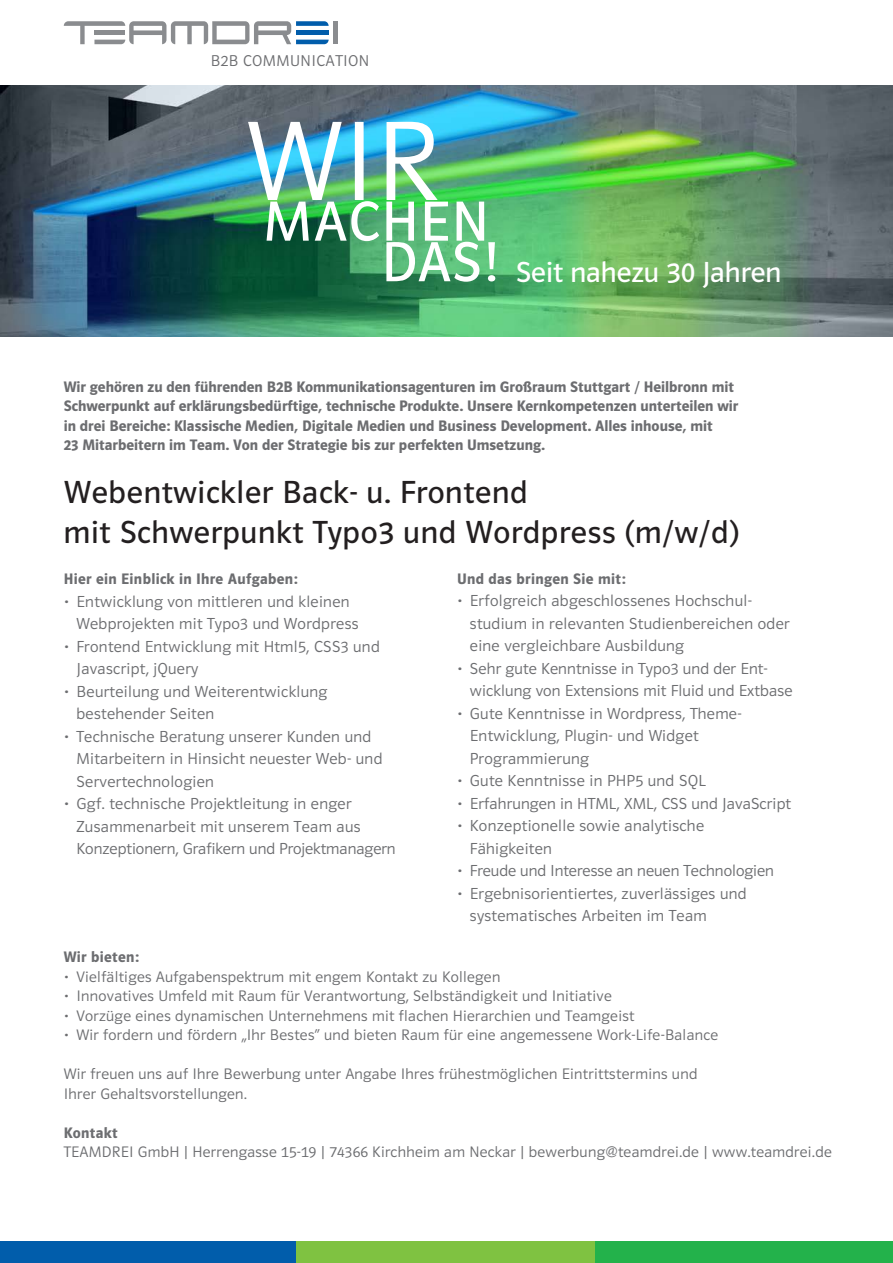
<style>
.page{position:relative;width:893px;height:1263px;background:#fff}
.page>*{position:absolute;margin:0;border:0;box-sizing:border-box;transform-origin:0 0}
.t1{font:33px/39.6px "Polo 22 Buch";letter-spacing:.02em;color:#231f20}
.t2{font:30px "Polo 22 Buch";color:#fff}
.t3{font:16.5px/22.5px "Polo 22 Leicht";letter-spacing:.02em;color:#6c6d70}
.t4{font:16.5px "Polo 22 Leicht";color:#6c6d70}
.t5{font:16.2px "Polo 22 Leicht";letter-spacing:.035em;color:#6c6d70}
.t6{font:15.75px/19.5px "Polo 22 Leicht";letter-spacing:.02em;color:#6c6d70}
.t7{font:15.75px/19.5px "Polo 22 Halbfett";color:#6c6d70}
.t8{font:15.75px "Polo 22 Halbfett";letter-spacing:.02em;color:#6c6d70}
</style>
<div class="page">
<img style="left:0;top:85px;width:893px;height:252px">
<div style="left:333px;top:21px;width:5px;height:23px;background:#8a8c8f"></div>
<svg style="left:64px;top:21px;width:265px;height:23px"></svg>
<div style="left:0;top:1242px;width:296px;height:21px;background:#015dab"></div>
<div style="left:595px;top:1242px;width:298px;height:21px;background:#23b24b"></div>
<div style="left:296px;top:1242px;width:299px;height:21px;background:#7fc241"></div>
<img style="left:248px;top:122px;width:247px;height:160px">
<p class="t5" style="left:211px;top:52px;width:160px">B2B COMMUNICATION</p>
<h2 class="t2" style="left:516px;top:256px;width:267px">Seit nahezu 30 Jahren</h2>
<p class="t7" style="left:64px;top:377px;width:676px">Wir gehören zu den führenden B2B Kommunikationsagenturen im Großraum Stuttgart / Heilbronn mit Schwerpunkt auf erklärungsbedürftige, technische Produkte. Unsere Kernkompetenzen unterteilen wir in drei Bereiche: Klassische Medien, Digitale Medien und Business Development. Alles inhouse, mit<br>23 Mitarbeitern im Team. Von der Strategie bis zur perfekten Umsetzung.</p>
<h1 class="t1" style="left:64px;top:473px;width:677px">Webentwickler Back- u. Frontend<br>mit Schwerpunkt Typo3 und Wordpress (m/w/d)</h1>
<p class="t8" style="left:64px;top:570px;width:236px">Hier ein Einblick in Ihre Aufgaben:</p>
<p class="t3" style="left:77px;top:590px;width:284px;text-indent:-13px">• Entwicklung von mittleren und kleinen<br>Webprojekten mit Typo3 und Wordpress</p>
<p class="t3" style="left:77px;top:635px;width:305px;text-indent:-13px">• Frontend Entwicklung mit Html5, CSS3 und<br>Javascript, jQuery</p>
<p class="t3" style="left:77px;top:680px;width:252px;text-indent:-13px">• Beurteilung und Weiterentwicklung bestehender Seiten</p>
<p class="t3" style="left:77px;top:725px;width:307px;text-indent:-13px">• Technische Beratung unserer Kunden und<br>Mitarbeitern in Hinsicht neuester Web- und<br>Servertechnologien</p>
<p class="t3" style="left:77px;top:793px;width:321px;text-indent:-13px">• Ggf. technische Projektleitung in enger<br>Zusammenarbeit mit unserem Team aus<br>Konzeptionern, Grafikern und Projektmanagern</p>
<p class="t8" style="left:457px;top:570px;width:170px">Und das bringen Sie mit:</p>
<p class="t3" style="left:470px;top:590px;width:321px;text-indent:-13px">• Erfolgreich abgeschlossenes Hochschul&shy;studium in relevanten Studienbereichen oder eine vergleichbare Ausbildung</p>
<p class="t3" style="left:470px;top:657px;width:324px;text-indent:-13px">• Sehr gute Kenntnisse in Typo3 und der Ent&shy;wicklung von Extensions mit Fluid und Extbase</p>
<p class="t3" style="left:470px;top:702px;width:273px;text-indent:-13px">• Gute Kenntnisse in Wordpress, Theme-<br>Entwicklung, Plugin- und Widget<br>Programmierung</p>
<p class="t3" style="left:457px;top:770px;width:250px">• Gute Kenntnisse in PHP5 und SQL</p>
<p class="t3" style="left:457px;top:792px;width:335px">• Erfahrungen in HTML, XML, CSS und JavaScript</p>
<p class="t3" style="left:470px;top:815px;width:236px;text-indent:-13px">• Konzeptionelle sowie analytische<br>Fähigkeiten</p>
<p class="t4" style="left:457px;top:862px;width:318px">• Freude und Interesse an neuen Technologien</p>
<p class="t3" style="left:470px;top:882px;width:278px;text-indent:-13px">• Ergebnisorientiertes, zuverlässiges und systematisches Arbeiten im Team</p>
<p class="t8" style="left:64px;top:948px;width:77px">Wir bieten:</p>
<p class="t6" style="left:64px;top:967px;width:438px">• Vielfältiges Aufgabenspektrum mit engem Kontakt zu Kollegen</p>
<p class="t6" style="left:64px;top:986px;width:549px">• Innovatives Umfeld mit Raum für Verantwortung, Selbständigkeit und Initiative</p>
<p class="t6" style="left:64px;top:1006px;width:572px">• Vorzüge eines dynamischen Unternehmens mit flachen Hierarchien und Teamgeist</p>
<p class="t6" style="left:64px;top:1025px;width:656px">• Wir fordern und fördern „Ihr Bestes“ und bieten Raum für eine angemessene Work-Life-Balance</p>
<p class="t6" style="left:64px;top:1064px;width:635px">Wir freuen uns auf Ihre Bewerbung unter Angabe Ihres frü hestmöglichen Eintrittstermins und<br>Ihrer Gehaltsvorstellungen.</p>
<p class="t8" style="left:64px;top:1124px;width:55px">Kontakt</p>
<p class="t6" style="left:64px;top:1142px;width:769px">TEAMDREI GmbH | Herrengasse 15-19 | 74366 Kirchheim am Neckar | bewerbung@teamdrei.de | www.teamdrei.de</p>
</div>
